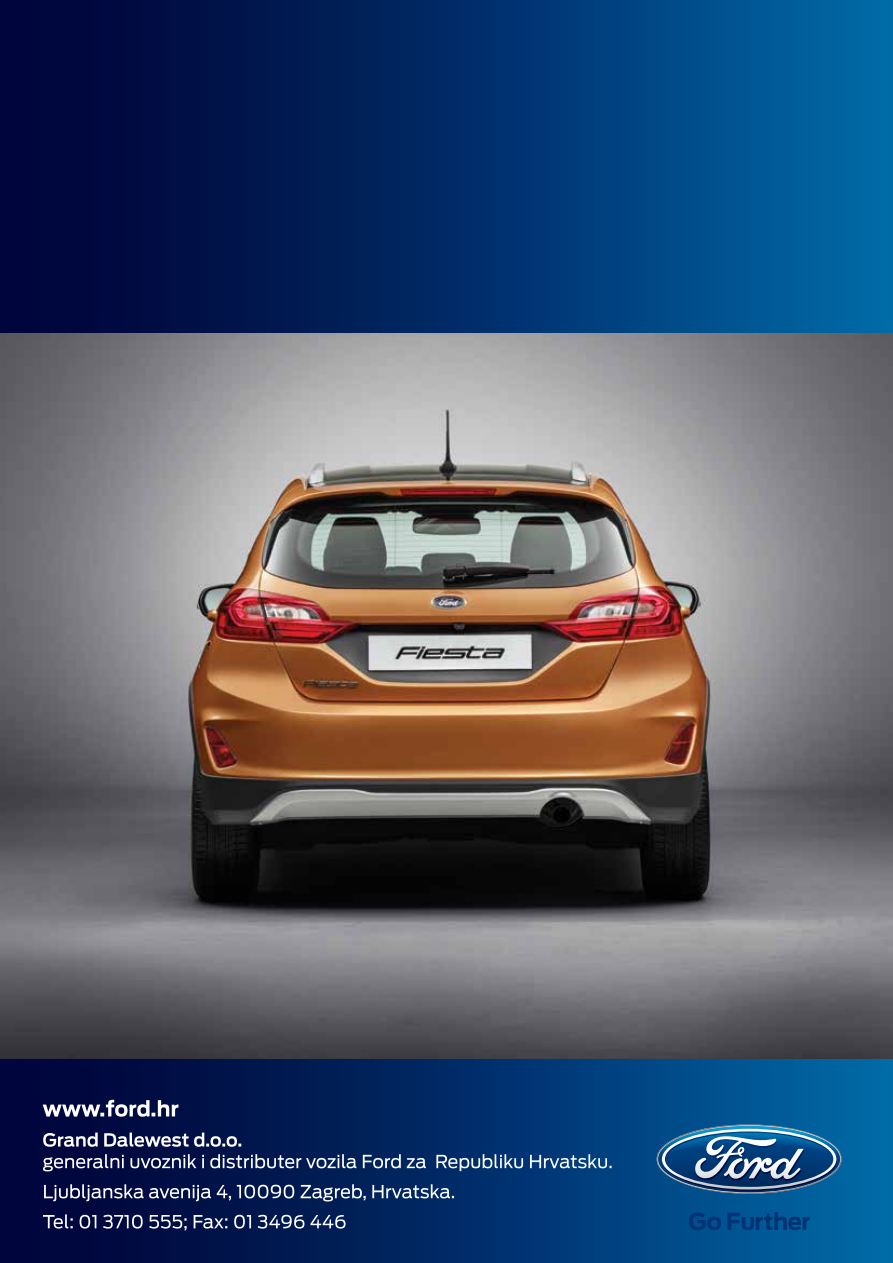
<style>
.page{position:relative;width:893px;height:1263px;background:#fff}
.page>*{position:absolute;margin:0;border:0;box-sizing:border-box;transform-origin:0 0}
.t1{font:700 21px "Ford Antenna";color:#fff}
.t2{font:18px/30.2px "Ford Antenna";color:#fff}
.t3{font:600 18px "Ford Antenna";letter-spacing:-.005em;color:#fff}
</style>
<div class="page">
<div style="left:0;top:0;width:893px;height:1263px;background:linear-gradient(to right,#000030,#0065a4)"></div>
<svg style="left:657px;top:1124px;width:185px;height:70px;background:#386d9a"></svg>
<svg style="left:689px;top:1212px;width:32px;height:18px"></svg>
<svg style="left:727px;top:1212px;width:83px;height:18px"></svg>
<img style="left:0;top:334px;width:893px;height:725px">
<p class="t1" style="left:43px;top:1090px;width:138px">www.ford.hr</p>
<p class="t3" style="left:43px;top:1124px;width:201px">Grand Dalewest d.o.o.</p>
<p class="t2" style="left:43px;top:1144px;width:572px">generalni uvoznik i distributer vozila Ford za Republiku Hrvatsku.<br>Ljubljanska avenija 4, 10090 Zagreb, Hrvatska.<br>Tel: 01 3710 555; Fax: 01 3496 446</p>
</div>
